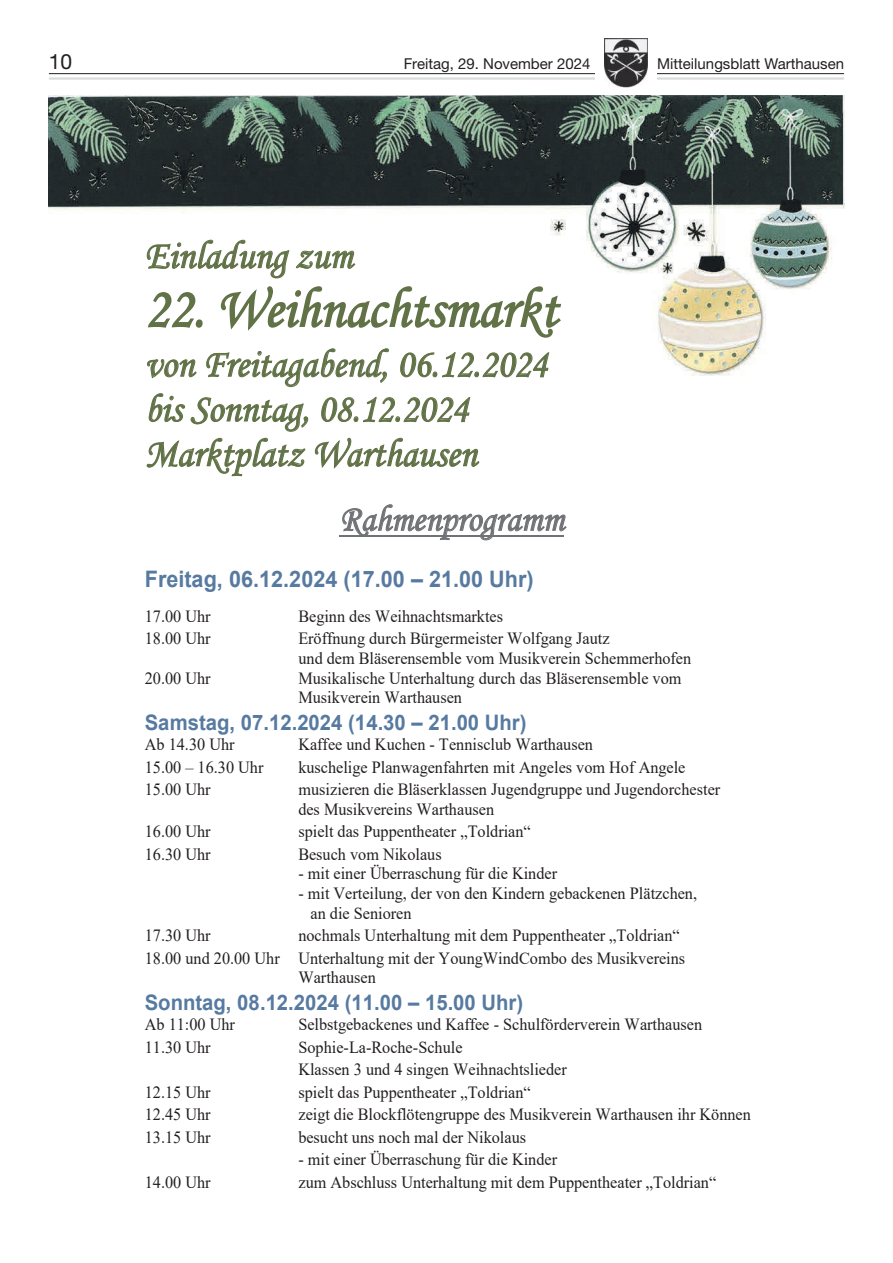
<style>
.page{position:relative;width:893px;height:1263px;background:#fff}
.page>*{position:absolute;margin:0;border:0;box-sizing:border-box;transform-origin:0 0}
.t1{font:56.85px "Monotype Corsiva";color:#617247;scale:.95 1}
.t2{font:39.75px/44.7px "Monotype Corsiva";color:#617247;scale:.95 1}
.t3{font:37.05px "Monotype Corsiva";color:#717275;scale:.95 1}
.t4{font:700 22.65px "Arial";color:#577aa1;scale:.95 1}
.t5{font:700 21.3px "Arial";color:#577aa1;scale:.95 1}
.t6{font:21px "Helvetica Neue LT Std";color:#231f20}
.t7{font:17.1px/19.6px "Times New Roman";color:#231f20;scale:.95 1}
.t8{font:15px "Helvetica Neue LT Std";color:#231f20}
</style>
<div class="page">
<hr style="left:49px;top:77px;width:795px;height:3px;background:#dadbdd">
<hr style="left:49px;top:73px;width:795px;height:1px;background:#231f20">
<div style="left:595px;top:39px;width:61px;height:49px;background:#fff"></div>
<img style="left:604px;top:39px;width:44px;height:49px">
<img style="left:49px;top:96px;width:796px;height:279px">
<hr style="left:339px;top:535px;width:225px;height:2px;background:#717275">
<p class="t6" style="left:49px;top:49px;width:25px">10</p>
<p class="t8" style="left:404px;top:55px;width:188px">Freitag, 29. November 2024</p>
<p class="t8" style="left:657px;top:55px;width:188px">Mitteilungsblatt Warthausen</p>
<h2 class="t2" style="left:145px;top:233px;width:220px">Einladung zum</h2>
<h1 class="t1" style="left:145px;top:274px;width:436px">22. Weihnachtsmarkt</h1>
<h2 class="t2" style="left:145px;top:342px;width:425px">von Freitagabend, 06.12.2024 bis Sonntag, 08.12.2024<br>Marktplatz Warthausen</h2>
<h3 class="t3" style="left:339px;top:496px;width:238px">Rahmenprogramm</h3>
<h3 class="t4" style="left:145px;top:563px;width:411px">Freitag, 06.12.2024 (17.00 – 21.00 Uhr)</h3>
<p class="t7" style="left:145px;top:606px;width:71px">17.00 Uhr</p>
<p class="t7" style="left:298px;top:606px;width:217px">Beginn des Weihnachtsmarktes</p>
<p class="t7" style="left:145px;top:628px;width:71px">18.00 Uhr</p>
<p class="t7" style="left:298px;top:628px;width:415px">Eröffnung durch Bürgermeister Wolfgang Jautz<br>und dem Bläserensemble vom Musikverein Schemmerhofen</p>
<p class="t7" style="left:145px;top:667px;width:71px">20.00 Uhr</p>
<p class="t7" style="left:298px;top:667px;width:405px">Musikalische Unterhaltung durch das Bläserensemble vom<br>Musikverein Warthausen</p>
<p class="t5" style="left:145px;top:707px;width:403px">Samstag, 07.12.2024 (14.30 – 21.00 Uhr)</p>
<p class="t7" style="left:145px;top:734px;width:96px">Ab 14.30 Uhr</p>
<p class="t7" style="left:298px;top:734px;width:312px">Kaffee und Kuchen - Tennisclub Warthausen</p>
<p class="t7" style="left:145px;top:757px;width:126px">15.00 – 16.30 Uhr</p>
<p class="t7" style="left:298px;top:757px;width:409px">kuschelige Planwagenfahrten mit Angeles vom Hof Angele</p>
<p class="t7" style="left:145px;top:779px;width:71px">15.00 Uhr</p>
<p class="t7" style="left:298px;top:779px;width:446px">musizieren die Bläserklassen Jugendgruppe und Jugendorchester des Musikvereins Warthausen</p>
<p class="t7" style="left:145px;top:821px;width:71px">16.00 Uhr</p>
<p class="t7" style="left:298px;top:821px;width:246px">spielt das Puppentheater „Toldrian“</p>
<p class="t7" style="left:145px;top:844px;width:71px">16.30 Uhr</p>
<p class="t7" style="left:298px;top:844px;width:152px">Besuch vom Nikolaus</p>
<p class="t7" style="left:298px;top:863px;width:274px">- mit einer Überraschung für die Kinder</p>
<p class="t7" style="left:311px;top:883px;width:408px;text-indent:-12px">- mit Verteilung, der von den Kindern gebackenen Plätzchen, an die Senioren</p>
<p class="t7" style="left:145px;top:925px;width:71px">17.30 Uhr</p>
<p class="t7" style="left:145px;top:924px;width:570px;line-height:22.4px;text-indent:154px">nochmals Unterhaltung mit dem Puppentheater „Toldrian“<br>18.00 und 20.00 Uhr Unterhaltung mit der YoungWindCombo des Musikvereins</p>
<p class="t7" style="left:298px;top:967px;width:83px">Warthausen</p>
<p class="t5" style="left:145px;top:987px;width:400px">Sonntag, 08.12.2024 (11.00 – 15.00 Uhr)</p>
<p class="t7" style="left:145px;top:1014px;width:96px">Ab 11:00 Uhr</p>
<p class="t7" style="left:298px;top:1014px;width:426px">Selbstgebackenes und Kaffee - Schulförderverein Warthausen</p>
<p class="t7" style="left:145px;top:1037px;width:71px">11.30 Uhr</p>
<p class="t7" style="left:298px;top:1035px;width:284px;line-height:22.5px">Sophie-La-Roche-Schule<br>Klassen 3 und 4 singen Weihnachtslieder</p>
<p class="t7" style="left:145px;top:1082px;width:71px">12.15 Uhr</p>
<p class="t7" style="left:298px;top:1082px;width:246px">spielt das Puppentheater „Toldrian“</p>
<p class="t7" style="left:145px;top:1104px;width:71px">12.45 Uhr</p>
<p class="t7" style="left:298px;top:1104px;width:478px">zeigt die Blockflötengruppe des Musikverein Warthausen ihr Können</p>
<p class="t7" style="left:145px;top:1127px;width:71px">13.15 Uhr</p>
<p class="t7" style="left:298px;top:1127px;width:241px">besucht uns noch mal der Nikolaus</p>
<p class="t7" style="left:298px;top:1149px;width:274px">- mit einer Überraschung für die Kinder</p>
<p class="t7" style="left:145px;top:1172px;width:71px">14.00 Uhr</p>
<p class="t7" style="left:298px;top:1172px;width:441px">zum Abschluss Unterhaltung mit dem Puppentheater „Toldrian“</p>
</div>
